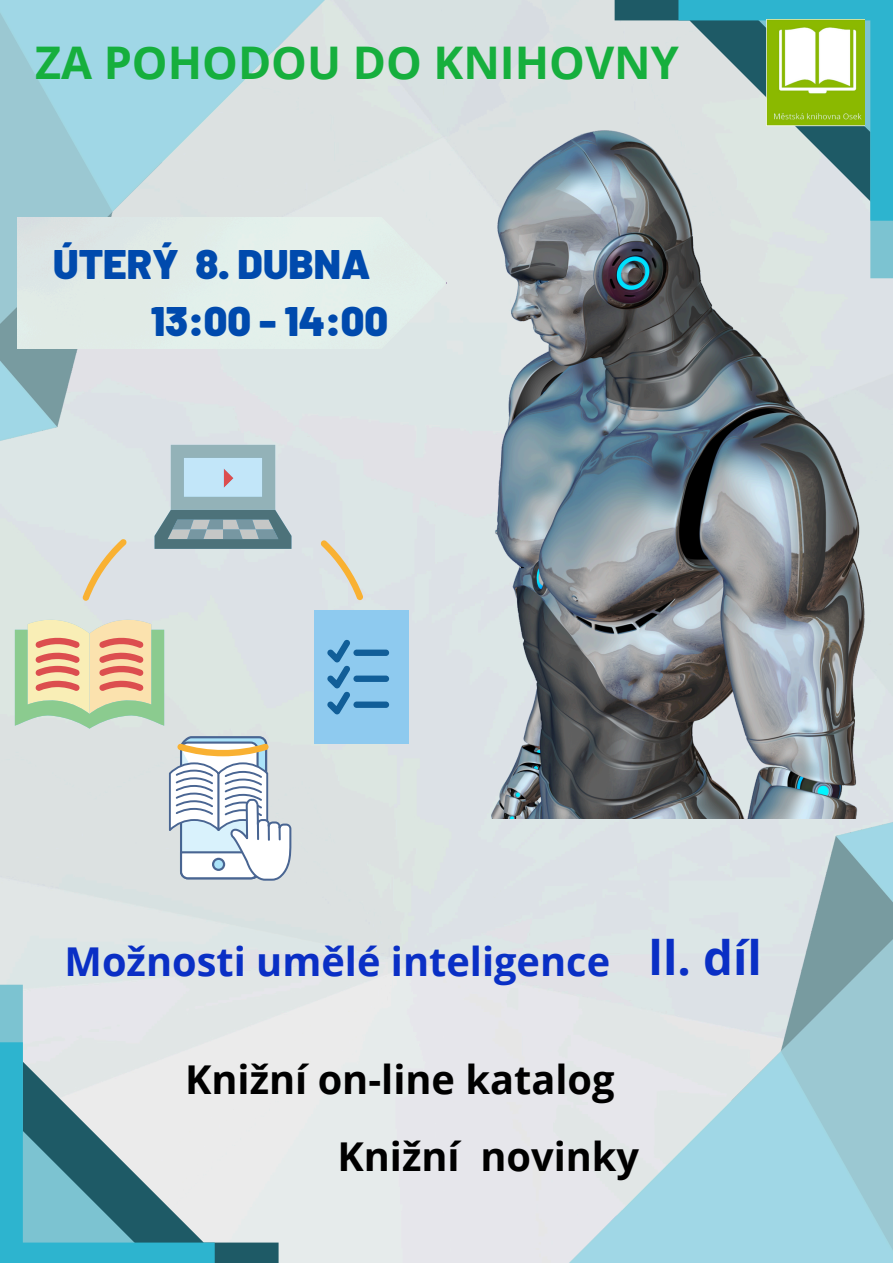
<style>
.page{position:relative;width:893px;height:1263px;background:#fff}
.page>*{position:absolute;margin:0;border:0;box-sizing:border-box;transform-origin:0 0}
.t1{font:700 47.25px "Open Sans";color:#0a2fc5}
.t2{font:700 45px "Open Sans";color:#16af3d}
.t3{font:900 41.25px/57.4px "Barlow";color:#004aad}
.t4{font:700 39.75px "Open Sans";color:#000}
.t5{font:700 39.75px "Open Sans";color:#0a2fc5}
</style>
<div class="page">
<img style="left:0;top:0;width:893px;height:1263px">
<img style="left:552px;top:818px;width:341px;height:445px">
<img style="left:0;top:0;width:341px;height:445px">
<svg style="left:614px;top:0;width:64px;height:131px;background:#beccce"></svg>
<svg style="left:864px;top:221px;width:29px;height:57px;background:#91c9d5"></svg>
<svg style="left:678px;top:0;width:215px;height:221px;background:#6bb5c2"></svg>
<svg style="left:171px;top:1023px;width:107px;height:240px;background:#d9dedf"></svg>
<svg style="left:0;top:985px;width:171px;height:57px;background:#d7e1e7"></svg>
<svg style="left:0;top:1042px;width:215px;height:221px;background:#8bbbc5"></svg>
<img style="left:491px;top:131px;width:373px;height:687px">
<img style="left:766px;top:20px;width:98px;height:111px">
<div style="left:314px;top:610px;width:95px;height:134px;background:#8ecaef"></div>
<svg style="left:155px;top:445px;width:136px;height:104px;background:#9cb7bf"></svg>
<div style="left:353px;top:649px;width:36px;height:7px;background:#115e98;border-radius:3px"></div>
<div style="left:353px;top:675px;width:36px;height:7px;background:#115e98;border-radius:3px"></div>
<svg style="left:327px;top:639px;width:23px;height:75px"></svg>
<div style="left:353px;top:701px;width:36px;height:7px;background:#115e98;border-radius:3px"></div>
<svg style="left:15px;top:618px;width:149px;height:111px;background:#d4cba2"></svg>
<svg style="left:82px;top:539px;width:45px;height:62px;background:#e0d9c8"></svg>
<svg style="left:169px;top:736px;width:122px;height:145px"></svg>
<svg style="left:320px;top:540px;width:43px;height:60px;background:#e0dbc6"></svg>
<div style="left:17px;top:218px;width:429px;height:131px;background:#e1ede9"></div>
<p class="t2" style="left:35px;top:31px;width:645px">ZA POHODOU DO KNIHOVNY</p>
<h1 class="t3" style="left:151px;top:234px;width:238px;text-indent:-98px">ÚTERÝ 8. DUBNA<br>13:00 - 14:00</h1>
<p class="t5" style="left:65px;top:934px;width:547px">Možnosti umělé inteligence</p>
<p class="t1" style="left:648px;top:924px;width:115px">ll. díl</p>
<p class="t4" style="left:185px;top:1052px;width:431px">Knižní on-line katalog</p>
<p class="t4" style="left:337px;top:1128px;width:303px">Knižní novinky</p>
</div>
